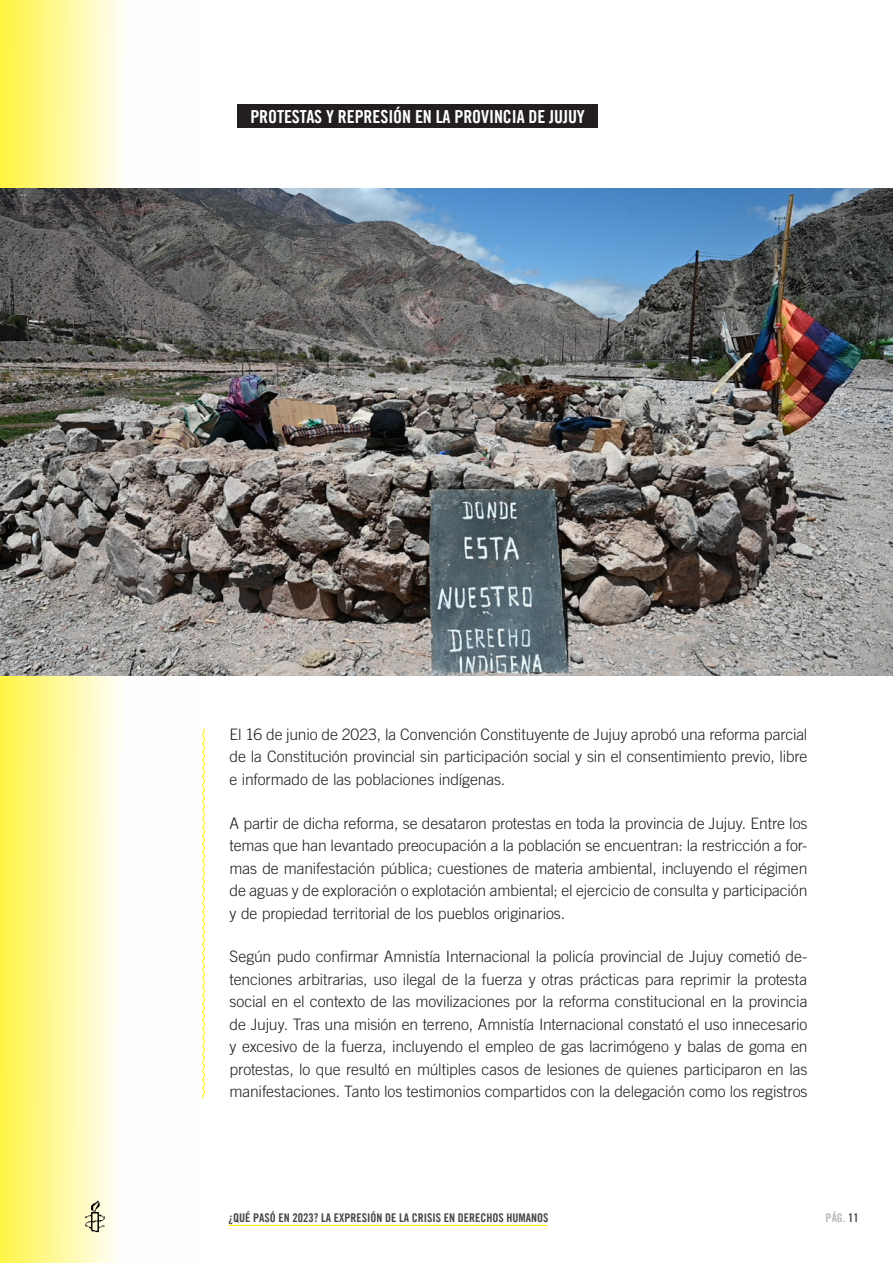
<style>
.page{position:relative;width:893px;height:1263px;background:#fff}
.page>*{position:absolute;margin:0;border:0;box-sizing:border-box;transform-origin:0 0}
.t1{font:18px "Amnesty Trade Gothic Bd Cn 20";letter-spacing:-.005em;color:#fff}
.Galera{font:300 15.75px/22.5px "Amnesty Trade Gothic";letter-spacing:-.005em;color:#231f20;text-align:justify}
.t2{font:12px "Amnesty Trade Gothic Bd Cn 20";color:#444749}
.t3{font:12px "Amnesty Trade Gothic Bd Cn 20";color:#b9bcbc}
.s1{color:#444749}
</style>
<div class="page">
<svg style="left:0;top:0;width:204px;height:1263px"></svg>
<hr style="left:229px;top:1225px;width:318px;height:1px;background:#fff101">
<img style="left:71px;top:1193px;width:47px;height:46px">
<div style="left:238px;top:105px;width:360px;height:23px;background:#231f20"></div>
<img style="left:0;top:189px;width:893px;height:486px">
<svg style="left:202px;top:728px;width:3px;height:371px"></svg>
<p class="t1" style="left:250px;top:106px;width:336px">PROTESTAS Y REPRESIÓN EN LA PROVINCIA DE JUJUY</p>
<p class="Galera" style="left:230px;top:723px;width:579px">El 16 de junio de 2023, la Convención Constituyente de Jujuy aprobó una reforma parcial de la Constitución provincial sin participación social y sin el consentimiento previo, libre e informado de las poblaciones indígenas.</p>
<p class="Galera" style="left:230px;top:811px;width:579px">A partir de dicha reforma, se desataron protestas en toda la provincia de Jujuy. Entre los temas que han levantado preocupación a la población se encuentran: la restricción a for&shy;mas de manifestación pública; cuestiones de materia ambiental, incluyendo el régimen de aguas y de exploración o explotación ambiental; el ejercicio de consulta y participación y de propiedad territorial de los pueblos originarios.</p>
<p class="Galera" style="left:230px;top:945px;width:579px">Según pudo confirmar Amnistía Internacional la policía provincial de Jujuy cometió de&shy;tenciones arbitrarias, uso ilegal de la fuerza y otras prácticas para reprimir la protesta social en el contexto de las movilizaciones por la reforma constitucional en la provincia de Jujuy. Tras una misión en terreno, Amnistía Internacional constató el uso innecesario y excesivo de la fuerza, incluyendo el empleo de gas lacrimógeno y balas de goma en protestas, lo que resultó en múltiples casos de lesiones de quienes participaron en las manifestaciones. Tanto los testimonios compartidos con la delegación como los registros</p>
<p class="t2" style="left:229px;top:1210px;width:321px">¿QUÉ PASÓ EN 2023? LA EXPRESIÓN DE LA CRISIS EN DERECHOS HUMANOS</p>
<p class="t3" style="left:826px;top:1210px;width:35px">PÁG. <span class="s1">11</span></p>
</div>
